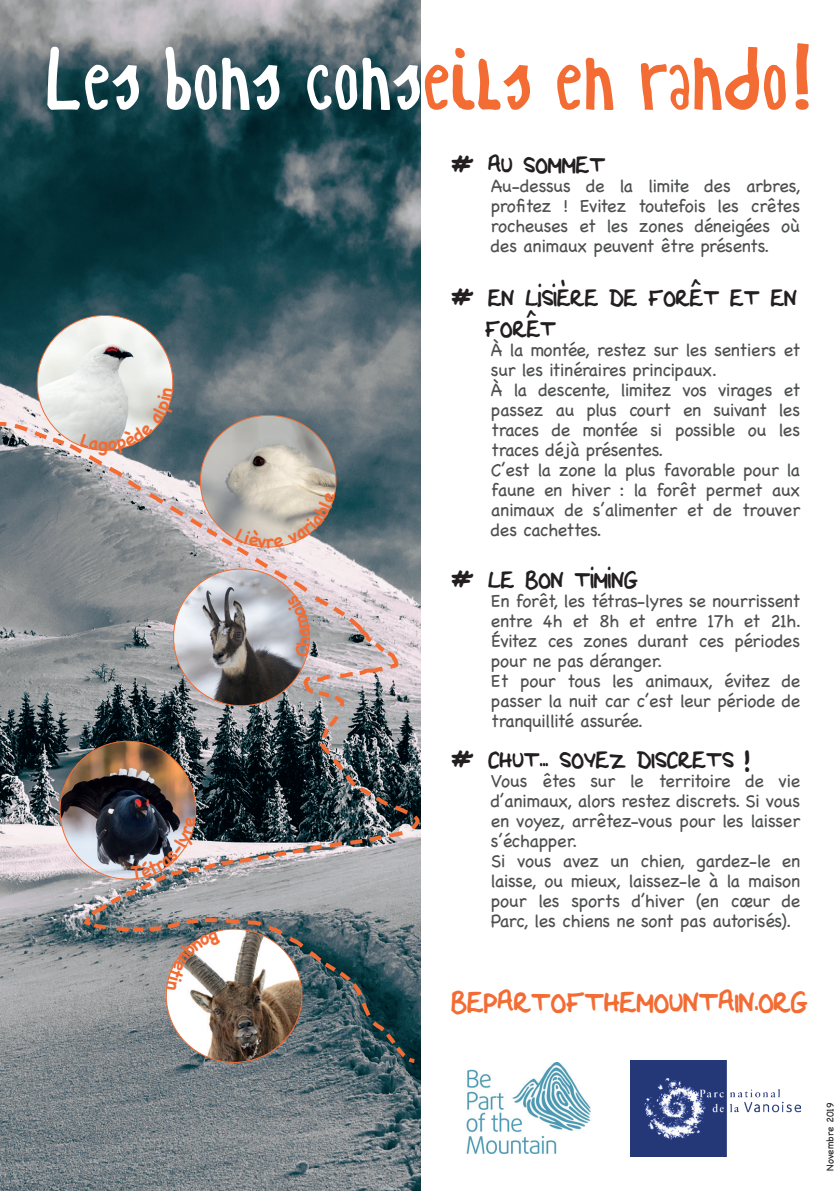
<style>
.page{position:relative;width:840px;height:1191px;background:#fff}
.page>*{position:absolute;margin:0;border:0;box-sizing:border-box;transform-origin:0 0}
.t1{font:700 90px "WOODCUTTE Rsimplefont";color:#f26c34}
.t2{font:32px "Flo s Handwriting";color:#f26c34}
.t3{font:26px/31.2px "Flo s Handwriting";color:#231f20}
.t4{font:20px "Flo s Handwriting";color:#231f20}
.t5{font:18px/20px "Chalkboard";letter-spacing:-.02em;color:#4e4f50}
.t6{font:10px "Chalkboard";color:#231f20}
.s1{color:#fff}
.s2{font-size:34px}
.s3{font-size:38px}
</style>
<div class="page">
<img style="left:0;top:0;width:420px;height:1191px">
<img style="left:466px;top:1062px;width:125px;height:91px">
<img style="left:630px;top:1061px;width:169px;height:95px">
<img style="left:200px;top:415px;width:136px;height:5px">
<img style="left:37px;top:315px;width:136px;height:135px;border-radius:68px">
<svg style="left:0;top:420px;width:418px;height:644px"></svg>
<img style="left:173px;top:569px;width:136px;height:137px">
<svg style="left:163px;top:916px;width:84px;height:74px"></svg>
<img style="left:118px;top:817px;width:85px;height:84px">
<svg style="left:202px;top:492px;width:133px;height:82px"></svg>
<svg style="left:80px;top:387px;width:95px;height:84px"></svg>
<svg style="left:287px;top:594px;width:23px;height:64px"></svg>
<h1 class="t1" style="left:44px;top:33px;width:773px"><span class="s1">Les bons cons</span>eils en rando!</h1>
<h3 class="t3" style="left:451px;top:150px;width:155px"><span class="s2">ï#</span> AU SOMMET</h3>
<p class="t5" style="left:490px;top:176px;width:311px;text-align:justify">Au-dessus de la limite des arbres, profitez ! Evitez toutefois les crêtes rocheuses et les zones déneigées où des animaux peuvent être présents.</p>
<p class="t4" style="left:686px;top:287px;width:10px;rotate:-90deg">&gt;</p>
<h3 class="t3" style="left:485px;top:283px;width:313px;text-indent:-34px"><span class="s2">ï#</span> EN LISIERE DE FORET ET EN<br>FORET</h3>
<p class="t5" style="left:490px;top:340px;width:310px">À la montée, restez sur les sentiers et sur les itinéraires principaux.<br>À la descente, limitez vos virages et passez au plus court en suivant les traces de montée si possible ou les traces déjà présentes.<br>C’est la zone la plus favorable pour la faune en hiver : la forêt permet aux animaux de s’alimenter et de trouver des cachettes.</p>
<p class="t4" style="left:522px;top:318px;width:10px;rotate:-90deg">&gt;</p>
<h3 class="t3" style="left:451px;top:565px;width:188px"><span class="s2">ï#</span> LE BON TIMING</h3>
<p class="t5" style="left:490px;top:590px;width:311px">En forêt, les tétras-lyres se nourrissent entre 4h et 8h et entre 17h et 21h.<br>Évitez ces zones durant ces périodes pour ne pas déranger.<br>Et pour tous les animaux, évitez de passer la nuit car c’est leur période de tranquillité assurée.</p>
<h3 class="t3" style="left:451px;top:745px;width:300px"><span class="s2">ï#</span> CHUT... SOYEZ DISCRETS <span class="s3">!</span></h3>
<p class="t5" style="left:490px;top:771px;width:311px">Vous êtes sur le territoire de vie d’animaux, alors restez discrets. Si vous en voyez, arrêtez-vous pour les laisser s’échapper.<br>Si vous avez un chien, gardez-le en laisse, ou mieux, laissez-le à la maison pour les sports d’hiver (en cœur de Parc, les chiens ne sont pas autorisés).</p>
<h2 class="t2" style="left:451px;top:989px;width:358px">BEPARTOFTHEMOUNTAIN.ORG</h2>
<p class="t6" style="left:823px;top:1170px;width:70px;rotate:-90deg">Novembre 2019</p>
</div>
